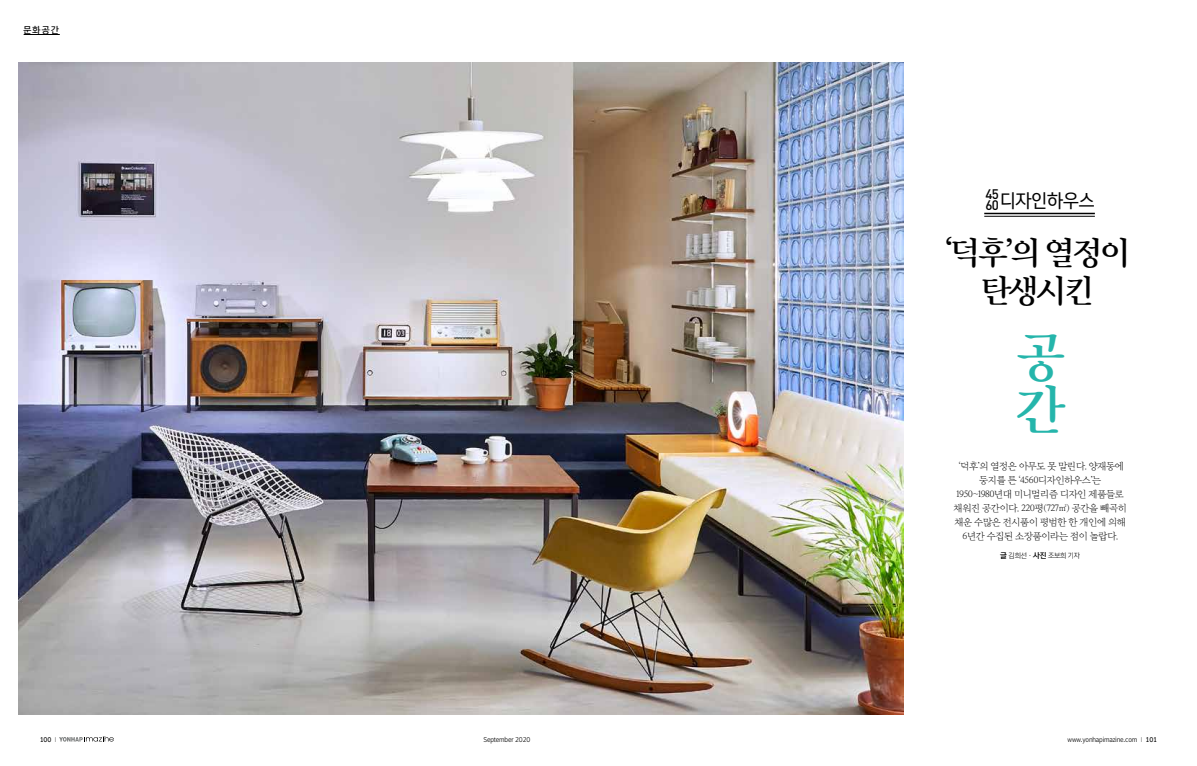
<style>
.page{position:relative;width:1197px;height:766px;background:#fff}
.page>*{position:absolute;margin:0;border:0;box-sizing:border-box;transform-origin:0 0}
.t1{font:51px/52.5px "Yoon Myungjo Pro 750";color:#25b5ab}
.t2{font:31px/37.5px "Yoon Myungjo Pro 750";letter-spacing:-.06em;color:#000;text-align:center}
.t3{font:18px "Yoon Gothic Pro 750";color:#000;scale:.93 1}
.t4{font:500 13.7px/10.6px "DIN Pro";color:#000}
.t5{font:9.5px/14px "Yoon Myungjo Pro 720";letter-spacing:-.04em;color:#000;text-align:center}
.t6{font:8.5px "Yoon Gothic Pro 760";color:#000}
.t7{font:500 7px "Arita Heiti";letter-spacing:-.025em;color:#000}
.t8{font:7px "Yoon Gothic Pro 730";letter-spacing:-.04em;color:#000}
.t9{font:700 7px "Arita Heiti";color:#000}
.s1{font-family:"Yoon Gothic Pro 770"}
.s2{font-family:"Yoon Gothic Pro 740"}
.s3{font-weight:300}
.s4{font-weight:700}
</style>
<div class="page">
<hr style="left:24px;top:34px;width:36px;height:1px;background:#000">
<svg style="left:59px;top:736px;width:55px;height:5px"></svg>
<img style="left:19px;top:62px;width:884px;height:652px">
<hr style="left:984px;top:213px;width:110px;height:1px;background:#000">
<hr style="left:984px;top:216px;width:110px;height:1px;background:#000">
<p class="t6" style="left:24px;top:24px;width:37px">문화공간</p>
<h3 class="t4" style="left:985px;top:188px;width:15px">45<br>60</h3>
<h3 class="t3" style="left:999px;top:188px;width:103px">디자인하우스</h3>
<h2 class="t2" style="left:945px;top:233px;width:186px">‘덕후’의 열정이 탄생시킨</h2>
<h1 class="t1" style="left:1016px;top:329px;width:50px">공 간</h1>
<p class="t5" style="left:953px;top:458px;width:175px">‘덕후’의 열정은 아무도 못 말린다. 양재동에 둥지를 튼 ‘4560디자인하우스’는<br>1950~1980년대 미니멀리즘 디자인 제품들로 채워진 공간이다. 220평(727㎡) 공간을 빼곡히 채운 수많은 전시품이 평범한 한 개인에 의해<br>6년간 수집된 소장품이라는 점이 놀랍다.</p>
<p class="t8" style="left:1000px;top:550px;width:81px"><span class="s1">글</span> 김희선 <span class="s2">·</span> <span class="s1">사진</span> 조보희 기자</p>
<p class="t9" style="left:40px;top:734px;width:18px">100 <span class="s3">I</span></p>
<p class="t7" style="left:483px;top:735px;width:48px">September 2020</p>
<p class="t7" style="left:1067px;top:735px;width:91px">www.yonhapimazine.com <span class="s3">I</span> <span class="s4">101</span></p>
</div>
